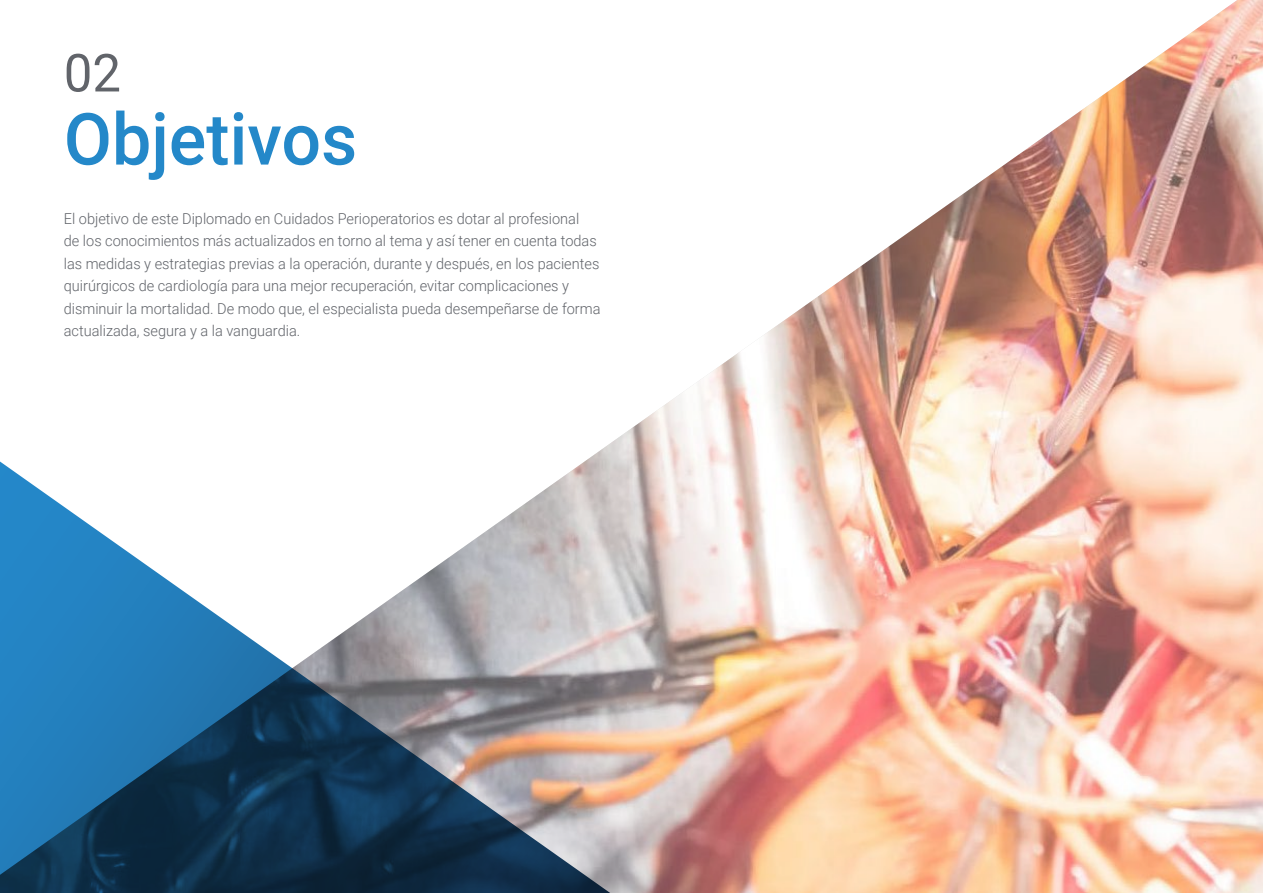
<style>
.page{position:relative;width:1263px;height:893px;background:#fff}
.page>*{position:absolute;margin:0;border:0;box-sizing:border-box;transform-origin:0 0}
.t1{font:500 72px "Roboto";color:#2488c9}
.t2{font:52.5px "Roboto";color:#61646a}
.t3{font:300 15px/22.5px "Roboto";color:#61646a}
</style>
<div class="page">
<img style="left:607px;top:0;width:656px;height:893px">
<svg style="left:0;top:446px;width:640px;height:447px"></svg>
<h2 class="t2" style="left:64px;top:36px;width:59px">02</h2>
<h1 class="t1" style="left:64px;top:89px;width:295px">Objetivos</h1>
<p class="t3" style="left:64px;top:207px;width:538px">El objetivo de este Diplomado en Cuidados Perioperatorios es dotar al profesional<br>de los conocimientos más actualizados en torno al tema y así tener en cuenta todas las medidas y estrategias previas a la operación, durante y después, en los pacientes quirúrgicos de cardiología para una mejor recuperación, evitar complicaciones y disminuir la mortalidad. De modo que, el especialista pueda desempeñarse de forma actualizada, segura y a la vanguardia.</p>
</div>
